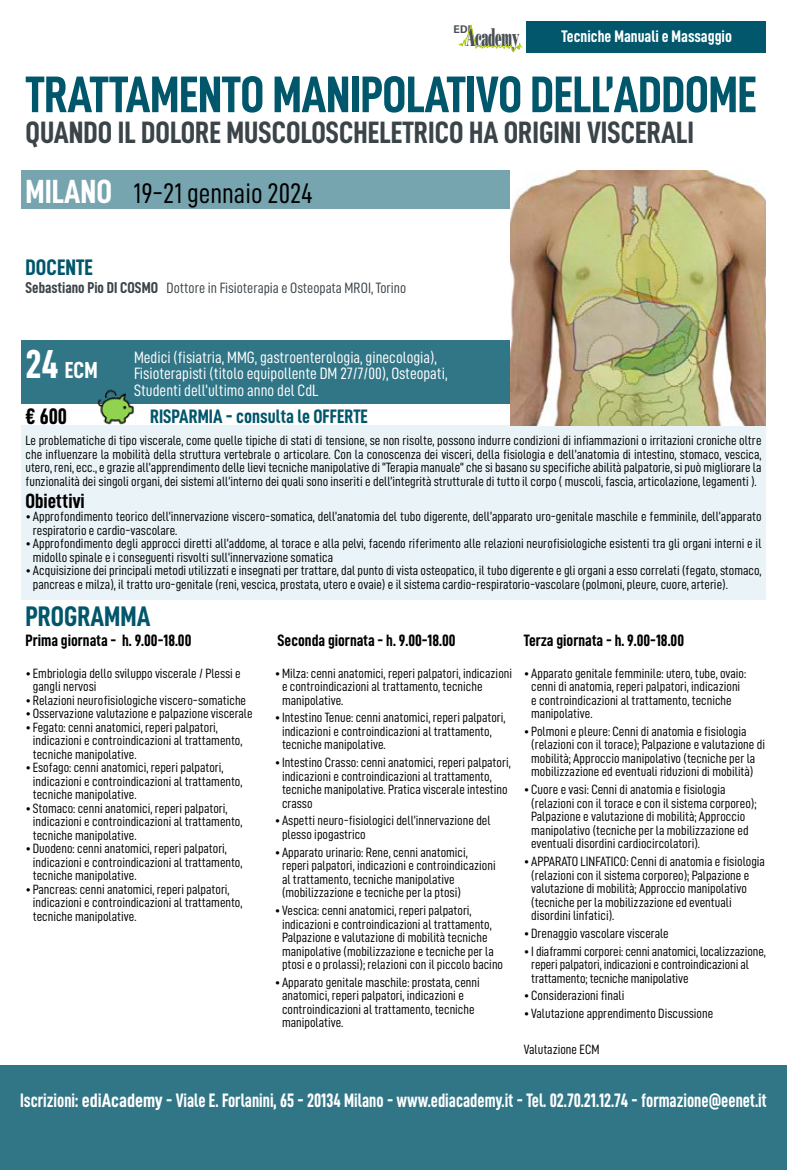
<style>
.page{position:relative;width:787px;height:1170px;background:#fff}
.page>*{position:absolute;margin:0;border:0;box-sizing:border-box;transform-origin:0 0}
.t1{font:51.6px "D DIN Condensed Bold";letter-spacing:-.01em;color:#00566b}
.t2{font:30.9px "D DIN Condensed Bold";color:#3b4448}
.t3{font:28.35px "D DIN Condensed";color:#000}
.t4{font:28.35px "D DIN Condensed Bold";color:#00566b}
.t5{font:25.35px "Bodoni Std Poster";letter-spacing:-.03em;color:#4a5155;scale:.43 1}
.t6{font:23.25px "D DIN Condensed Bold";color:#fff}
.t7{font:22.5px "D DIN Condensed Bold";color:#00566b}
.t8{font:22.5px "D DIN Condensed Bold";color:#000}
.t9{font:20.7px "D DIN Condensed Bold";color:#000}
.t10{font:19.5px "D DIN Condensed Bold";color:#fff;scale:.9 1}
.t11{font:19.5px "D DIN Condensed Bold";color:#00566b}
.t12{font:16.8px "D DIN Condensed Bold";color:#fff}
.t13{font:16.5px/16.5px "D DIN Condensed";color:#fff}
.t14{font:16.5px "D DIN Condensed Bold";color:#000}
.t15{font:15px "D DIN Condensed";color:#3b4448}
.t16{font:13.5px/13.5px "D DIN Condensed";color:#000}
.t17{font:700 10.65px "Univers LT Std";color:#4a5155}
.s1{font-family:"D DIN Condensed Bold";font-size:33.6px;color:#fff}
.s2{font-family:"D DIN Condensed Bold";font-size:15.75px}
.s3{font-size:40.5px}
</style>
<div class="page">
<div style="left:526px;top:21px;width:239px;height:31px;background:#00566b"></div>
<svg style="left:458px;top:24px;width:64px;height:28px"></svg>
<div style="left:21px;top:340px;width:489px;height:64px;background:#317687"></div>
<div style="left:0;top:1064px;width:787px;height:105px;background:#317687"></div>
<div style="left:21px;top:170px;width:489px;height:38px;background:#76a4af"></div>
<img style="left:97px;top:389px;width:38px;height:36px">
<div style="left:21px;top:425px;width:744px;height:174px;background:#eaf3f7"></div>
<img style="left:510px;top:170px;width:255px;height:255px">
<p class="t17" style="left:453px;top:23px;width:19px">EDI</p>
<h3 class="t5" style="left:466px;top:21px;width:126px">Academy</h3>
<p class="t12" style="left:561px;top:27px;width:172px">Tecniche Manuali e Massaggio</p>
<h1 class="t1" style="left:26px;top:66px;width:732px">TRATTAMENTO MANIPOLATIVO DELL’ADDOME</h1>
<h2 class="t2" style="left:26px;top:115px;width:670px">QUANDO IL DOLORE MUSCOLOSCHELETRICO HA ORIGINI VISCERALI</h2>
<h3 class="t3" style="left:26px;top:178px;width:289px"><span class="s1">MILANO</span> 19-21 gennaio 2024</h3>
<h3 class="t7" style="left:26px;top:254px;width:69px">DOCENTE</h3>
<p class="t15" style="left:26px;top:279px;width:382px"><span class="s2">Sebastiano Pio DI COSMO</span> Dottore in Fisioterapia e Osteopata MROI, Torino</p>
<h3 class="t6" style="left:26px;top:357px;width:74px"><span class="s3">24</span> ECM</h3>
<p class="t13" style="left:134px;top:348px;width:315px">Medici (fisiatria, MMG, gastroenterologia, ginecologia),<br>Fisioterapisti (titolo equipollente DM 27/7/00), Osteopati,<br>Studenti dell’ultimo anno del CdL</p>
<h3 class="t8" style="left:26px;top:403px;width:43px">€ 600</h3>
<h3 class="t11" style="left:150px;top:405px;width:219px">RISPARMIA - consulta le OFFERTE</h3>
<p class="t16" style="left:26px;top:433px;width:737px;text-align:justify">Le problematiche di tipo viscerale, come quelle tipiche di stati di tensione, se non risolte, possono indurre condizioni di infiammazioni o irritazioni croniche oltre che influenzare la mobilità della struttura vertebrale o articolare. Con la conoscenza dei visceri, della fisiologia e dell’anatomia di intestino, stomaco, vescica, utero, reni, ecc., e grazie all’apprendimento delle lievi tecniche manipolative di “Terapia manuale” che si basano su specifiche abilità palpatorie, si può migliorare la funzionalità dei singoli organi, dei sistemi all’interno dei quali sono inseriti e dell’integrità strutturale di tutto il corpo ( muscoli, fascia, articolazione, legamenti ).</p>
<h3 class="t9" style="left:26px;top:489px;width:61px">Obiettivi</h3>
<p class="t16" style="left:33px;top:509px;width:730px;text-indent:-7px">• Approfondimento teorico dell’innervazione viscero-somatica, dell’anatomia del tubo digerente, dell’apparato uro-genitale maschile e femminile, dell’apparato respiratorio e cardio-vascolare.</p>
<p class="t16" style="left:33px;top:536px;width:730px;text-indent:-7px">• Approfondimento degli approcci diretti all’addome, al torace e alla pelvi, facendo riferimento alle relazioni neurofisiologiche esistenti tra gli organi interni e il midollo spinale e i conseguenti risvolti sull’innervazione somatica</p>
<p class="t16" style="left:33px;top:563px;width:730px;text-indent:-7px">• Acquisizione dei principali metodi utilizzati e insegnati per trattare, dal punto di vista osteopatico, il tubo digerente e gli organi a esso correlati (fegato, stomaco, pancreas e milza), il tratto uro-genitale (reni, vescica, prostata, utero e ovaie) e il sistema cardio-respiratorio-vascolare (polmoni, pleure, cuore, arterie).</p>
<h3 class="t4" style="left:26px;top:601px;width:126px">PROGRAMMA</h3>
<p class="t14" style="left:26px;top:631px;width:167px">Prima giornata - h. 9.00-18.00</p>
<p class="t16" style="left:33px;top:666px;width:209px;text-indent:-7px">• Embriologia dello sviluppo viscerale / Plessi e gangli nervosi</p>
<p class="t16" style="left:26px;top:693px;width:222px">• Relazioni neurofisiologiche viscero-somatiche</p>
<p class="t16" style="left:26px;top:706px;width:228px">• Osservazione valutazione e palpazione viscerale</p>
<p class="t16" style="left:33px;top:720px;width:211px;text-indent:-7px">• Fegato: cenni anatomici, reperi palpatori, indicazioni e controindicazioni al trattamento, tecniche manipolative.</p>
<p class="t16" style="left:33px;top:760px;width:211px;text-indent:-7px">• Esofago: cenni anatomici, reperi palpatori, indicazioni e controindicazioni al trattamento, tecniche manipolative.</p>
<p class="t16" style="left:33px;top:801px;width:211px;text-indent:-7px">• Stomaco: cenni anatomici, reperi palpatori, indicazioni e controindicazioni al trattamento, tecniche manipolative.</p>
<p class="t16" style="left:33px;top:841px;width:211px;text-indent:-7px">• Duodeno: cenni anatomici, reperi palpatori, indicazioni e controindicazioni al trattamento, tecniche manipolative.</p>
<p class="t16" style="left:33px;top:882px;width:211px;text-indent:-7px">• Pancreas: cenni anatomici, reperi palpatori, indicazioni e controindicazioni al trattamento, tecniche manipolative.</p>
<p class="t14" style="left:277px;top:631px;width:179px">Seconda giornata - h. 9.00-18.00</p>
<p class="t16" style="left:282px;top:666px;width:232px;text-indent:-7px">•Milza: cenni anatomici, reperi palpatori, indicazioni e controindicazioni al trattamento, tecniche manipolative.</p>
<p class="t16" style="left:282px;top:710px;width:225px;text-indent:-7px">• Intestino Tenue: cenni anatomici, reperi palpatori, indicazioni e controindicazioni al trattamento, tecniche manipolative.</p>
<p class="t16" style="left:282px;top:755px;width:230px;text-indent:-7px">• Intestino Crasso: cenni anatomici, reperi palpatori, indicazioni e controindicazioni al trattamento, tecniche manipolative. Pratica viscerale intestino crasso</p>
<p class="t16" style="left:282px;top:813px;width:210px;text-indent:-7px">• Aspetti neuro-fisiologici dell’innervazione del plesso ipogastrico</p>
<p class="t16" style="left:282px;top:845px;width:215px;text-indent:-7px">• Apparato urinario: Rene, cenni anatomici, reperi palpatori, indicazioni e controindicazioni al trattamento, tecniche manipolative (mobilizzazione e tecniche per la ptosi)</p>
<p class="t16" style="left:282px;top:903px;width:223px;text-indent:-7px">• Vescica: cenni anatomici, reperi palpatori, indicazioni e controindicazioni al trattamento, Palpazione e valutazione di mobilità tecniche manipolative (mobilizzazione e tecniche per la ptosi e o prolassi); relazioni con il piccolo bacino</p>
<p class="t16" style="left:282px;top:975px;width:199px;text-indent:-7px">• Apparato genitale maschile: prostata, cenni anatomici, reperi palpatori, indicazioni e controindicazioni al trattamento, tecniche manipolative.</p>
<p class="t14" style="left:524px;top:631px;width:162px">Terza giornata - h. 9.00-18.00</p>
<p class="t16" style="left:531px;top:666px;width:216px;text-indent:-7px">• Apparato genitale femminile: utero, tube, ovaio: cenni di anatomia, reperi palpatori, indicazioni e controindicazioni al trattamento, tecniche manipolative.</p>
<p class="t16" style="left:531px;top:724px;width:235px;text-indent:-7px">• Polmoni e pleure: Cenni di anatomia e fisiologia (relazioni con il torace); Palpazione e valutazione di mobilità; Approccio manipolativo (tecniche per la mobilizzazione ed eventuali riduzioni di mobilità)</p>
<p class="t16" style="left:531px;top:782px;width:227px;text-indent:-7px">• Cuore e vasi: Cenni di anatomia e fisiologia (relazioni con il torace e con il sistema corporeo); Palpazione e valutazione di mobilità; Approccio manipolativo (tecniche per la mobilizzazione ed eventuali disordini cardiocircolatori).</p>
<p class="t16" style="left:531px;top:854px;width:235px;text-indent:-7px">• APPARATO LINFATICO: Cenni di anatomia e fisiologia (relazioni con il sistema corporeo); Palpazione e valutazione di mobilità; Approccio manipolativo (tecniche per la mobilizzazione ed eventuali disordini linfatici).</p>
<p class="t16" style="left:524px;top:926px;width:146px">• Drenaggio vascolare viscerale</p>
<p class="t16" style="left:531px;top:943px;width:236px;text-indent:-7px">• I diaframmi corporei: cenni anatomici, localizzazione, reperi palpatori, indicazioni e controindicazioni al trattamento; tecniche manipolative</p>
<p class="t16" style="left:524px;top:988px;width:102px">• Considerazioni finali</p>
<p class="t16" style="left:524px;top:1006px;width:191px">• Valutazione apprendimento Discussione</p>
<p class="t16" style="left:524px;top:1041px;width:77px">Valutazione ECM</p>
<h3 class="t10" style="left:20px;top:1089px;width:831px">Iscrizioni: ediAcademy - Viale E. Forlanini, 65 - 20134 Milano - www.ediacademy.it - Tel. 02.70.21.12.74 - formazione@eenet.it</h3>
</div>
